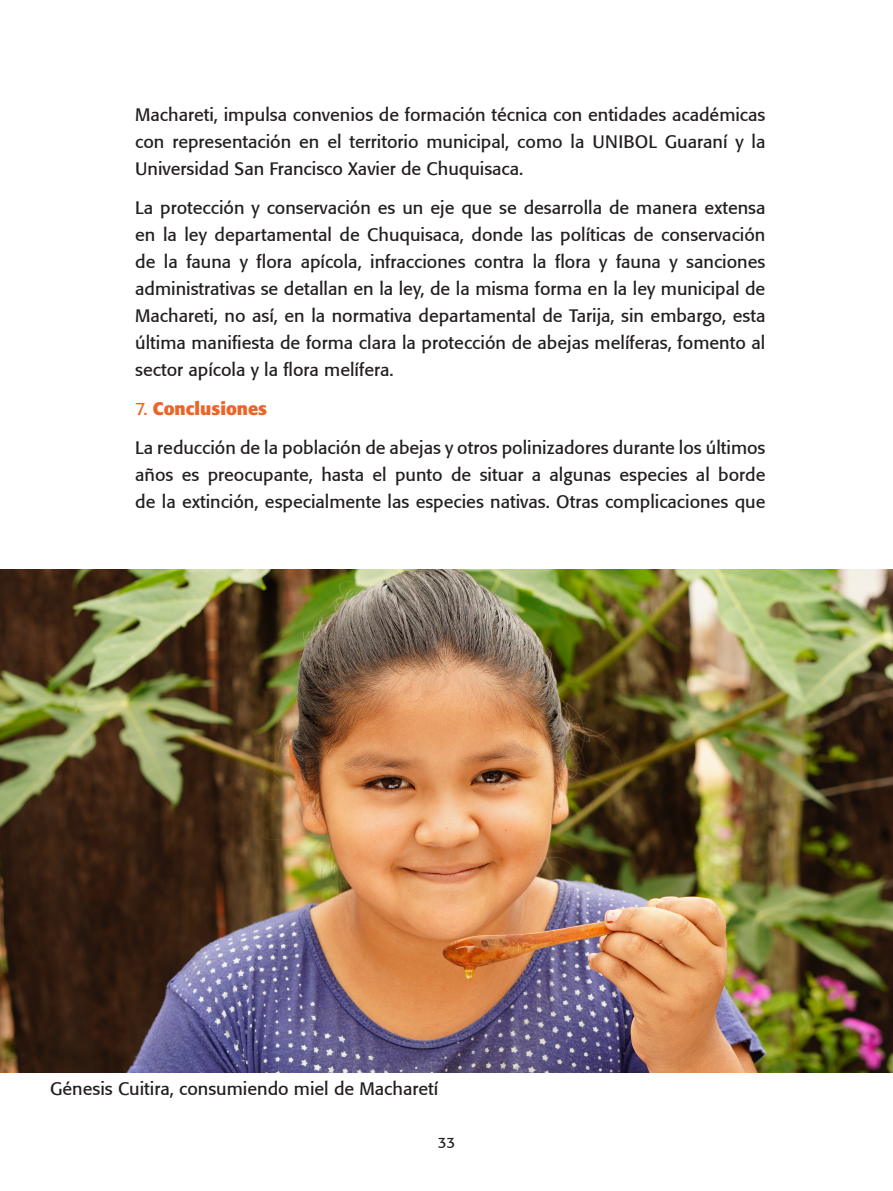
<style>
.page{position:relative;width:893px;height:1191px;background:#fff}
.page>*{position:absolute;margin:0;border:0;box-sizing:border-box;transform-origin:0 0}
.Body_Text{font:18px/27px "Formata";color:#231f20;text-align:justify}
.Body_Text-2{font:700 18px "Formata";color:#ec6527}
.t1{font:15px "Formata";color:#231f20}
.s1{font-weight:400}
</style>
<div class="page">
<img style="left:1px;top:570px;width:892px;height:502px">
<p class="Body_Text" style="left:135px;top:101px;width:632px">Machareti, impulsa convenios de formación técnica con entidades académicas con representación en el territorio municipal, como la UNIBOL Guaraní y la Universidad San Francisco Xavier de Chuquisaca.</p>
<p class="Body_Text" style="left:135px;top:194px;width:632px">La protección y conservación es un eje que se desarrolla de manera extensa en la ley departamental de Chuquisaca, donde las políticas de conservación de la fauna y flora apícola, infracciones contra la flora y fauna y sanciones administrativas se detallan en la ley, de la misma forma en la ley municipal de Machareti, no así, en la normativa departamental de Tarija, sin embargo, esta última manifiesta de forma clara la protección de abejas melíferas, fomento al sector apícola y la flora melífera.</p>
<p class="Body_Text-2" style="left:135px;top:397px;width:134px"><span class="s1">7.</span> Conclusiones</p>
<p class="Body_Text" style="left:135px;top:434px;width:632px">La reducción de la población de abejas y otros polinizadores durante los últimos años es preocupante, hasta el punto de situar a algunas especies al borde de la extinción, especialmente las especies nativas. Otras complicaciones que</p>
<p class="Body_Text" style="left:50px;top:1074px;width:390px">Génesis Cuitira, consumiendo miel de Macharetí</p>
<p class="t1" style="left:438px;top:1133px;width:19px">33</p>
</div>
